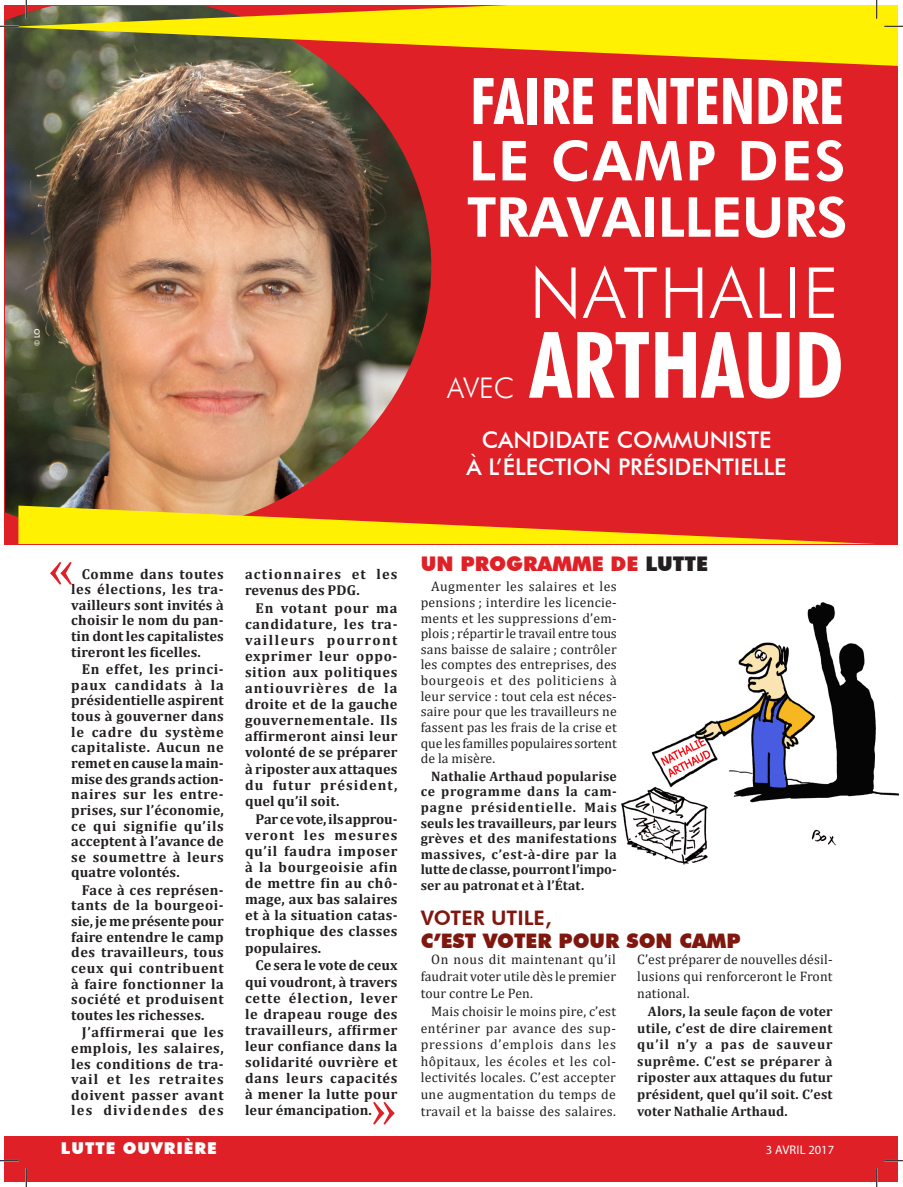
<style>
.page{position:relative;width:903px;height:1187px;background:#fff}
.page>*{position:absolute;margin:0;border:0;box-sizing:border-box;transform-origin:0 0}
.t1{font:700 condensed 92px "Futura BT";color:#fff}
.t2{font:300 70.5px "Futura BT";letter-spacing:.02em;color:#fff}
.t3{font:700 condensed 64.5px "Futura BT";letter-spacing:-.005em;color:#fff}
.t4{font:62.5px "Minion Pro";color:#df2027}
.t5{font:800 55.12px/56.2px "Futura BT";letter-spacing:-.01em;color:#fff}
.t6{font:300 28.5px "Futura BT";color:#fff}
.t7{font:500 23px/27.5px "Futura BT";color:#fff;text-align:center}
.t8{font:900 20.12px "Futura BT";color:#df2027}
.t9{font:900 20px "Futura BT";color:#7f170f}
.t10{font:800 20px "Futura BT";color:#7f170f}
.t11{font:900 16.25px "Futura BT";letter-spacing:.06em;color:#fff}
.t12{font:700 14.38px/15.6px "Cambria";letter-spacing:.025em;color:#231f20;text-align:justify}
.t13{font:700 14.38px/16.1px "Cambria";letter-spacing:.085em;color:#231f20}
.t14{font:13.75px/15.6px "Cambria";letter-spacing:.01em;color:#231f20;text-align:justify}
.t15{font:700 13.75px/15.6px "Cambria";letter-spacing:.01em;color:#231f20;text-align:justify}
.t16{font:12.5px "Myriad Pro";color:#fff}
.t17{font:500 7.5px "Futura BT";color:#fff}
.s1{color:#231f20}
</style>
<div class="page">
<img style="left:621px;top:602px;width:277px;height:263px">
<div style="left:5px;top:5px;width:893px;height:539px;background:#df2027"></div>
<img style="left:5px;top:19px;width:426px;height:498px">
<div style="left:5px;top:1136px;width:893px;height:45px;background:#df2027"></div>
<svg style="left:18px;top:505px;width:857px;height:39px"></svg>
<svg style="left:9px;top:5px;width:889px;height:61px;fill:#fff101"></svg>
<svg style="left:0;top:25px;width:19px;height:2px"></svg>
<svg style="left:884px;top:25px;width:19px;height:2px"></svg>
<svg style="left:0;top:1159px;width:19px;height:2px"></svg>
<svg style="left:884px;top:1160px;width:19px;height:1px"></svg>
<svg style="left:25px;top:0;width:2px;height:19px"></svg>
<svg style="left:25px;top:1168px;width:2px;height:18px"></svg>
<svg style="left:876px;top:0;width:1px;height:19px"></svg>
<svg style="left:876px;top:1168px;width:1px;height:18px"></svg>
<p class="t17" style="left:33px;top:346px;width:20px;rotate:-90deg">© LO</p>
<h3 class="t3" style="left:470px;top:62px;width:376px">FAIRE ENTENDRE</h3>
<h3 class="t5" style="left:467px;top:132px;width:382px">LE CAMP DES<br>TRAVAILLEURS</h3>
<h2 class="t2" style="left:529px;top:250px;width:311px">NATHALIE</h2>
<h1 class="t1" style="left:529px;top:309px;width:316px">ARTHAUD</h1>
<h3 class="t7" style="left:466px;top:426px;width:321px">CANDIDATE COMMUNISTE<br>À L’ÉLECTION PRÉSIDENTIELLE</h3>
<h3 class="t6" style="left:447px;top:370px;width:69px">AVEC</h3>
<h3 class="t4" style="left:47px;top:525px;width:29px">«</h3>
<p class="t12" style="left:71px;top:565px;width:154px;text-indent:11px">Comme dans toutes les élections, les tra&shy;vailleurs sont invités à choisir le nom du pan&shy;tin dont les capitalistes tireront les ficelles.</p>
<p class="t12" style="left:71px;top:661px;width:154px;text-indent:11px">En effet, les princi&shy;paux candidats à la présidentielle aspirent tous à gouverner dans le cadre du système capitaliste. Aucun ne remet en cause la main&shy;mise des grands action&shy;naires sur les entre&shy;prises, sur l’économie, ce qui signifie qu’ils acceptent à l’avance de se soumettre à leurs quatre volontés.</p>
<p class="t12" style="left:71px;top:881px;width:154px;text-indent:11px">Face à ces représen&shy;tants de la bourgeoi&shy;sie, je me présente pour faire entendre le camp des travailleurs, tous ceux qui contribuent à faire fonctionner la société et produisent toutes les richesses.</p>
<p class="t12" style="left:71px;top:1024px;width:154px;text-indent:11px">J’affirmerai que les emplois, les salaires, les conditions de tra&shy;vail et les retraites doivent passer avant les dividendes des</p>
<p class="t11" style="left:61px;top:1138px;width:157px">LUTTE OUVRIÈRE</p>
<p class="t13" style="left:245px;top:565px;width:154px">actionnaires et les revenus des PDG.</p>
<p class="t12" style="left:245px;top:599px;width:154px;line-height:16.1px;text-indent:11px">En votant pour ma candidature, les tra&shy;vailleurs pourront exprimer leur oppo&shy;sition aux politiques antiouvrières de la droite et de la gauche gouvernementale. Ils affirmeront ainsi leur volonté de se préparer à riposter aux attaques du futur président, quel qu’il soit.</p>
<p class="t12" style="left:245px;top:810px;width:154px;line-height:16.1px;text-indent:11px">Par ce vote, ils approu&shy;veront les mesures qu’il faudra imposer à la bourgeoisie afin de mettre fin au chô&shy;mage, aux bas salaires et à la situation catas&shy;trophique des classes populaires.</p>
<p class="t12" style="left:245px;top:956px;width:154px;line-height:16.1px;text-indent:11px">Ce sera le vote de ceux qui voudront, à travers cette élection, lever le drapeau rouge des travailleurs, affirmer leur confiance dans la solidarité ouvrière et dans leurs capacités à mener la lutte pour leur émancipation.</p>
<h3 class="t4" style="left:370px;top:1065px;width:29px">»</h3>
<h3 class="t8" style="left:421px;top:551px;width:289px">UN PROGRAMME DE <span class="s1">LUTTE</span></h3>
<p class="t14" style="left:421px;top:578px;width:198px;text-indent:11px">Augmenter les salaires et les pensions ; interdire les licencie&shy;ments et les suppressions d’em&shy;plois ; répartir le travail entre tous sans baisse de salaire ; contrôler les comptes des entreprises, des bourgeois et des politiciens à leur service : tout cela est néces&shy;saire pour que les travailleurs ne fassent pas les frais de la crise et que les familles populaires sortent de la misère.</p>
<p class="t15" style="left:421px;top:767px;width:198px;text-indent:11px">Nathalie Arthaud popularise ce programme dans la cam&shy;pagne présidentielle. Mais seuls les travailleurs, par leurs grèves et des manifestations massives, c’est-à-dire par la lutte de classe, pourront l’impo&shy;ser au patronat et à l’État.</p>
<h3 class="t10" style="left:421px;top:906px;width:132px">VOTER UTILE,</h3>
<h3 class="t9" style="left:421px;top:928px;width:321px">C’EST VOTER POUR SON CAMP</h3>
<p class="t14" style="left:421px;top:951px;width:197px;line-height:16.6px;text-indent:11px">On nous dit maintenant qu’il faudrait voter utile dès le premier tour contre Le Pen.</p>
<p class="t14" style="left:421px;top:1002px;width:197px;line-height:16.6px;text-indent:11px">Mais choisir le moins pire, c’est entériner par avance des sup&shy;pressions d’emplois dans les hôpitaux, les écoles et les col&shy;lectivités locales. C’est accepter une augmentation du temps de travail et la baisse des salaires.</p>
<p class="t14" style="left:637px;top:951px;width:197px;line-height:16.6px">C’est préparer de nouvelles désil&shy;lusions qui renforceront le Front national.</p>
<p class="t15" style="left:637px;top:1002px;width:197px;line-height:16.6px;text-indent:11px">Alors, la seule façon de voter utile, c’est de dire clairement qu’il n’y a pas de sauveur suprême. C’est se préparer à riposter aux attaques du futur président, quel qu’il soit. C’est voter Nathalie Arthaud.</p>
<p class="t16" style="left:766px;top:1141px;width:70px">3 AVRIL 2017</p>
</div>
